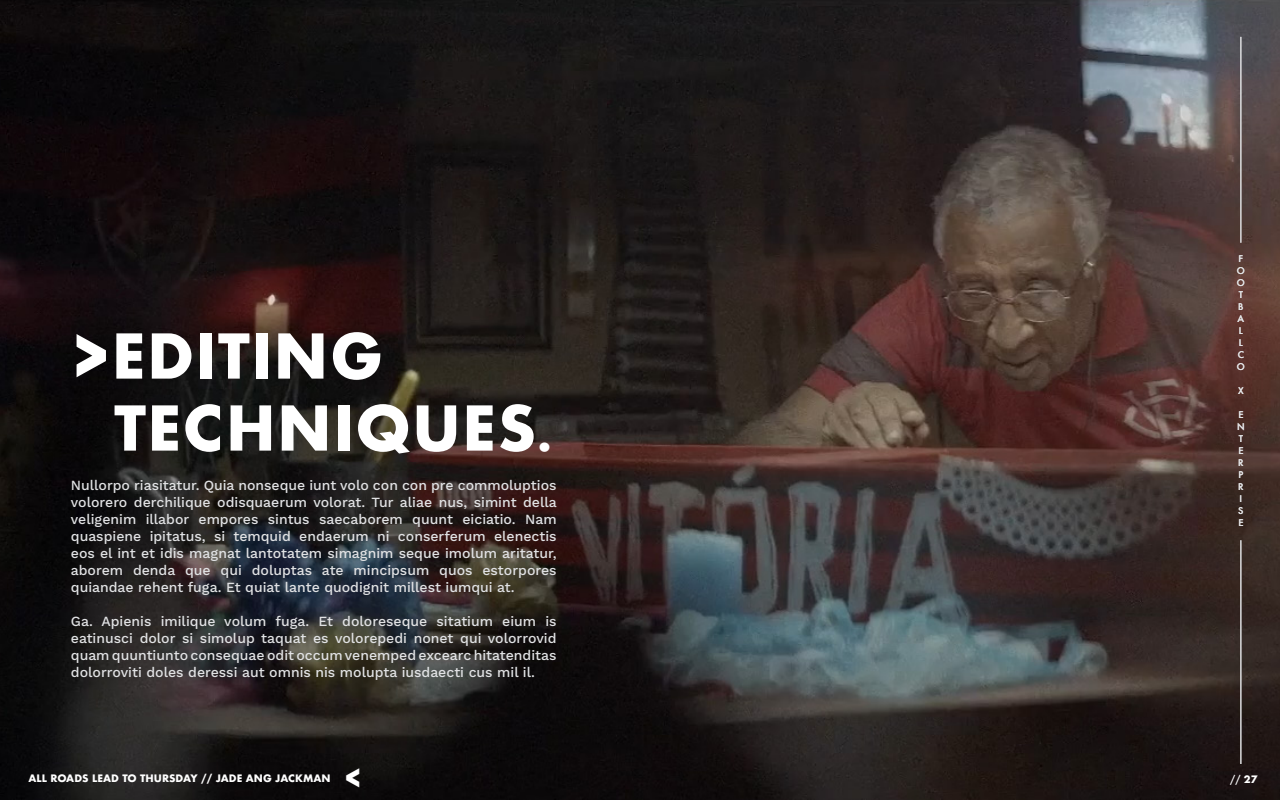
<style>
.page{position:relative;width:1280px;height:800px;background:#fff}
.page>*{position:absolute;margin:0;border:0;box-sizing:border-box;transform-origin:0 0}
.t1{font:700 60px "Futura";letter-spacing:.02em;color:#fff}
.t2{font:700 26.5px "Futura";color:#fff}
.t3{font:500 14px/17px "Work Sans";color:#e1e2e4;text-align:justify}
.t4{font:700 10px "Futura";color:#fff}
.t5{font:500 10px "Futura";color:#fff}
.t6{font:500 9px/12px "Futura";color:#e1e2e4}
.s1{font-size:40px}
.s2{font-weight:700}
</style>
<div class="page">
<img style="left:0;top:0;width:1280px;height:800px">
<hr style="left:1241px;top:37px;width:1px;height:206px;background:#e1e2e4">
<hr style="left:1241px;top:540px;width:1px;height:224px;background:#e1e2e4">
<p class="t1" style="left:71px;top:313px;width:314px">&gt;EDITING</p>
<p class="t1" style="left:114px;top:385px;width:439px">TECHNIQUES<span class="s1">.</span></p>
<p class="t3" style="left:71px;top:477px;width:487px">Nullorpo riasitatur. Quia nonseque iunt volo con con pre commoluptios volorero derchilique odisquaerum volorat. Tur aliae nus, simint della veligenim illabor empores sintus saecaborem quunt eiciatio. Nam quaspiene ipitatus, si temquid endaerum ni conserferum elenectis eos el int et idis magnat lantotatem simagnim seque imolum aritatur, aborem denda que qui doluptas ate mincipsum quos estorpores quiandae rehent fuga. Et quiat lante quodignit millest iumqui at.</p>
<p class="t3" style="left:71px;top:613px;width:487px">Ga. Apienis imilique volum fuga. Et doloreseque sitatium eium is eatinusci dolor si simolup taquat es volorepedi nonet qui volorrovid quam quuntiunto consequae odit occum venemped excearc hitatenditas dolorroviti doles deressi aut omnis nis molupta iusdaecti cus mil il.</p>
<p class="t6" style="left:1239px;top:252px;width:6px">F</p>
<p class="t6" style="left:1237px;top:264px;width:10px">O</p>
<p class="t6" style="left:1237px;top:276px;width:10px">O<br>T</p>
<p class="t6" style="left:1238px;top:300px;width:8px">B<br>A</p>
<p class="t6" style="left:1239px;top:324px;width:5px">L</p>
<p class="t6" style="left:1238px;top:336px;width:8px">L<br>C</p>
<p class="t6" style="left:1237px;top:360px;width:10px">O</p>
<p class="t6" style="left:1238px;top:384px;width:7px">X</p>
<p class="t6" style="left:1238px;top:408px;width:7px">E</p>
<p class="t6" style="left:1237px;top:420px;width:9px">N</p>
<p class="t6" style="left:1238px;top:432px;width:7px">T<br>E<br>R<br>P<br>R<br>I<br>S<br>E</p>
<p class="t2" style="left:344px;top:759px;width:20px">&lt;</p>
<p class="t4" style="left:28px;top:771px;width:304px">ALL ROADS LEAD TO THURSDAY // JADE ANG JACKMAN</p>
<p class="t5" style="left:1230px;top:772px;width:29px">// <span class="s2">27</span></p>
</div>
